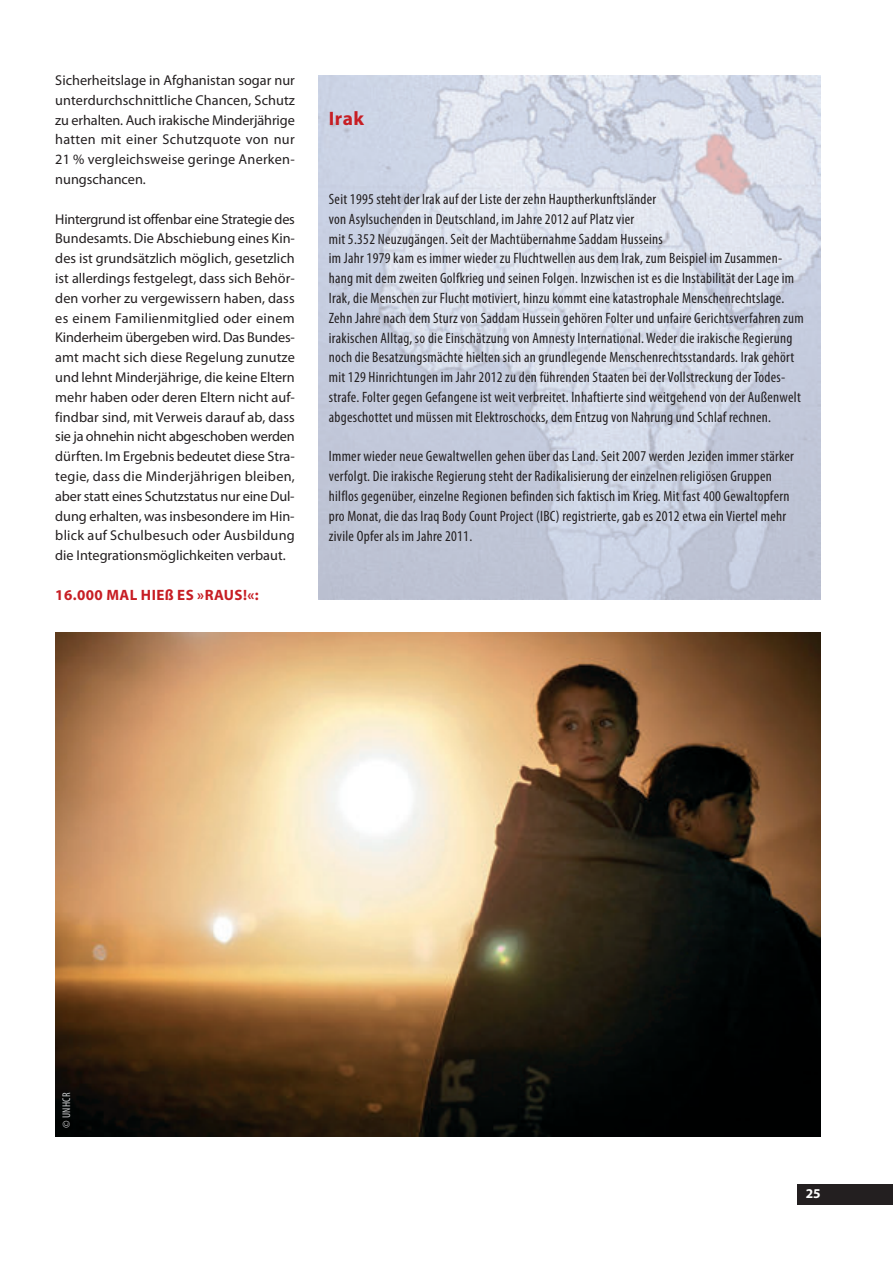
<style>
.page{position:relative;width:893px;height:1263px;background:#fff}
.page>*{position:absolute;margin:0;border:0;box-sizing:border-box;transform-origin:0 0}
.t1{font:700 19.5px "Myriad Pro";color:#c71e24}
.t2{font:condensed 15px/19.8px "Myriad Pro";letter-spacing:.02em;color:#231f20}
.t3{font:700 15px "Myriad Pro";letter-spacing:.025em;color:#c71e24}
.t4{font:14.25px/19.8px "Myriad Pro";color:#231f20;text-align:justify}
.t5{font:700 13.5px "Myriad Pro";color:#fff}
.t6{font:condensed 11.25px "Myriad Pro";letter-spacing:.025em;color:#c7c8ca}
</style>
<div class="page">
<div style="left:797px;top:1183px;width:96px;height:21px;background:#231f20"></div>
<img style="left:55px;top:633px;width:766px;height:503px">
<img style="left:318px;top:75px;width:503px;height:524px">
<p class="t4" style="left:55px;top:72px;width:241px">Sicherheitslage in Afghanistan sogar nur unterdurchschnittliche Chancen, Schutz zu erhalten. Auch irakische Minderjährige hatten mit einer Schutzquote von nur 21 % vergleichsweise geringe Anerken&shy;nungschancen.</p>
<p class="t4" style="left:55px;top:210px;width:241px">Hintergrund ist offenbar eine Strategie des Bundesamts. Die Abschiebung eines Kin&shy;des ist grundsätzlich möglich, gesetzlich ist allerdings festgelegt, dass sich Behör&shy;den vorher zu vergewissern haben, dass es einem Familienmitglied oder einem Kinderheim übergeben wird. Das Bundes&shy;amt macht sich diese Regelung zunutze und lehnt Minderjährige, die keine Eltern mehr haben oder deren Eltern nicht auf&shy;findbar sind, mit Verweis darauf ab, dass sie ja ohnehin nicht abgeschoben werden dürften. Im Ergebnis bedeutet diese Stra&shy;tegie, dass die Minderjährigen bleiben, aber statt eines Schutzstatus nur eine Dul&shy;dung erhalten, was insbesondere im Hin&shy;blick auf Schulbesuch oder Ausbildung die Integrationsmöglichkeiten verbaut.</p>
<p class="t3" style="left:55px;top:589px;width:205px">16.000 MAL HIEß ES »RAUS!«:</p>
<h1 class="t1" style="left:329px;top:111px;width:37px">Irak</h1>
<p class="t2" style="left:329px;top:189px;width:476px">Seit 1995 steht der Irak auf der Liste der zehn Hauptherkunftsländer<br>von Asylsuchenden in Deutschland, im Jahre 2012 auf Platz vier<br>mit 5.352 Neuzugängen. Seit der Machtübernahme Saddam Husseins<br>im Jahr 1979 kam es immer wieder zu Fluchtwellen aus dem Irak, zum Beispiel im Zusammen&shy;hang mit dem zweiten Golfkrieg und seinen Folgen. Inzwischen ist es die Instabilität der Lage im Irak, die Menschen zur Flucht motiviert, hinzu kommt eine katastrophale Menschenrechtslage.<br>Zehn Jahre nach dem Sturz von Saddam Hussein gehören Folter und unfaire Gerichtsverfahren zum irakischen Alltag, so die Einschätzung von Amnesty International. Weder die irakische Regierung noch die Besatzungsmächte hielten sich an grundlegende Menschenrechtsstandards. Irak gehört mit 129 Hinrichtungen im Jahr 2012 zu den führenden Staaten bei der Vollstreckung der Todes - strafe. Folter gegen Gefangene ist weit verbreitet. Inhaftierte sind weitgehend von der Außenwelt abgeschottet und müssen mit Elektroschocks, dem Entzug von Nahrung und Schlaf rechnen.</p>
<p class="t2" style="left:329px;top:446px;width:467px">Immer wieder neue Gewaltwellen gehen über das Land. Seit 2007 werden Jeziden immer stärker verfolgt. Die irakische Regierung steht der Radikalisierung der einzelnen religiösen Gruppen hilflos gegenüber, einzelne Regionen befinden sich faktisch im Krieg. Mit fast 400 Gewaltopfern pro Monat, die das Iraq Body Count Project (IBC) registrierte, gab es 2012 etwa ein Viertel mehr zivile Opfer als im Jahre 2011.</p>
<p class="t6" style="left:60px;top:1128px;width:37px;rotate:-90deg">© UNHCR</p>
<p class="t5" style="left:806px;top:1188px;width:16px">25</p>
</div>
